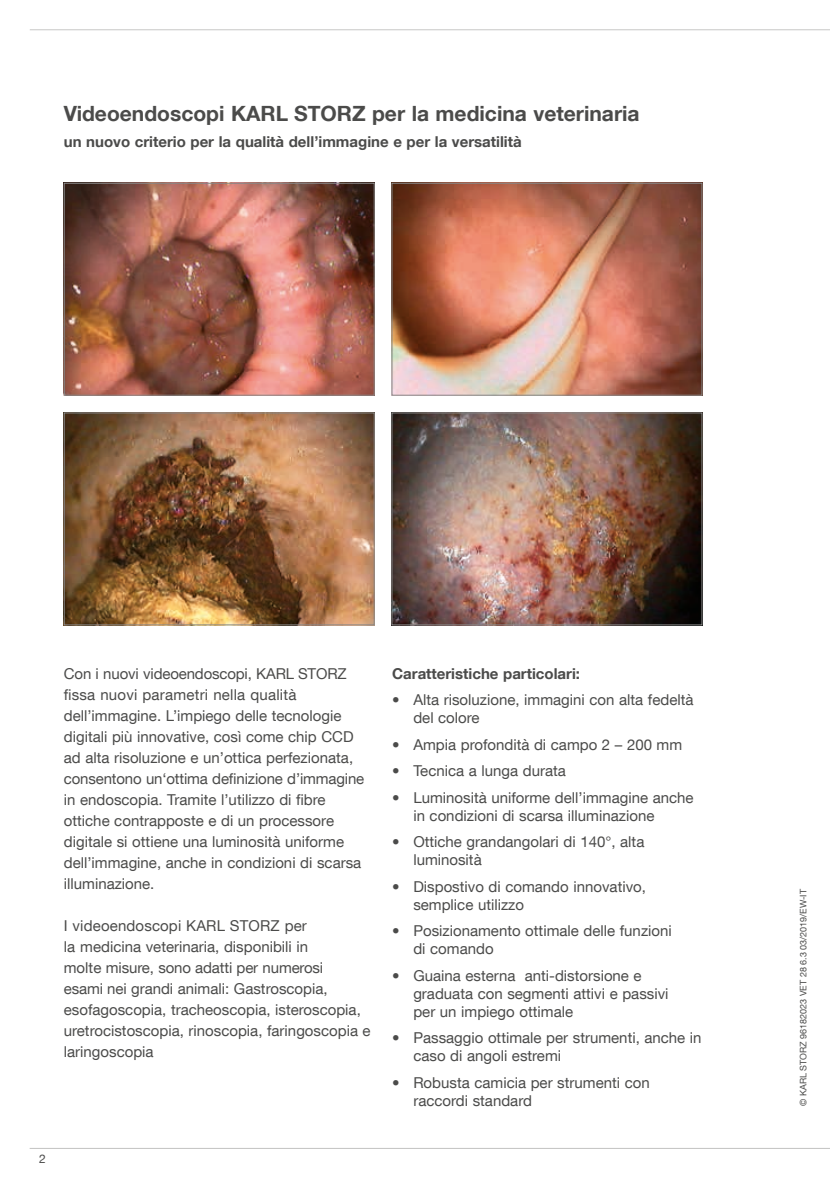
<style>
.page{position:relative;width:830px;height:1191px;background:#fff}
.page>*{position:absolute;margin:0;border:0;box-sizing:border-box;transform-origin:0 0}
.t1{font:700 21px "KS Helvetica Neue";color:#4b4b4a}
.t2{font:15px/21px "KS Helvetica Neue";color:#4b4b4a}
.t3{font:700 15px "KS Helvetica Neue";color:#4b4b4a}
.t4{font:12px "KS Helvetica Neue";color:#4b4b4a}
.t5{font:9px "KS Helvetica Neue";color:#4b4b4a}
</style>
<div class="page">
<hr style="left:30px;top:29px;width:799px;height:1px;background:#c7c7c6">
<hr style="left:30px;top:1148px;width:799px;height:1px;background:#c7c7c6">
<img style="left:66px;top:185px;width:306px;height:208px">
<div style="left:64px;top:183px;width:310px;height:212px;border:1px solid #878787"></div>
<img style="left:393px;top:185px;width:307px;height:208px">
<div style="left:391px;top:183px;width:311px;height:212px;border:1px solid #878787"></div>
<img style="left:66px;top:414px;width:306px;height:209px">
<div style="left:64px;top:412px;width:310px;height:213px;border:1px solid #878787"></div>
<img style="left:393px;top:414px;width:307px;height:209px">
<div style="left:391px;top:412px;width:311px;height:213px;border:1px solid #878787"></div>
<h1 class="t1" style="left:64px;top:101px;width:577px">Videoendoscopi KARL STORZ per la medicina veterinaria</h1>
<p class="t3" style="left:64px;top:132px;width:459px">un nuovo criterio per la qualità dell’immagine e per la versatilità</p>
<p class="t2" style="left:64px;top:662px;width:302px">Con i nuovi videoendoscopi, KARL STORZ fissa nuovi parametri nella qualità dell’immagine. L’impiego delle tecnologie digitali più innovative, così come chip CCD ad alta risoluzione e un’ottica perfezionata, consentono un‘ottima definizione d’immagine in endoscopia. Tramite l’utilizzo di fibre ottiche contrapposte e di un processore digitale si ottiene una luminosità uniforme dell’immagine, anche in condizioni di scarsa illuminazione.</p>
<p class="t2" style="left:64px;top:914px;width:308px">I videoendoscopi KARL STORZ per<br>la medicina veterinaria, disponibili in<br>molte misure, sono adatti per numerosi<br>esami nei grandi animali: Gastroscopia, esofagoscopia, tracheoscopia, isteroscopia, uretrocistoscopia, rinoscopia, faringoscopia e laringoscopia</p>
<p class="t4" style="left:39px;top:1151px;width:8px">2</p>
<p class="t3" style="left:392px;top:663px;width:189px">Caratteristiche particolari:</p>
<p class="t2" style="left:413px;top:690px;width:281px;line-height:18px;text-indent:-21px">• Alta risoluzione, immagini con alta fedeltà del colore</p>
<p class="t2" style="left:392px;top:733px;width:291px">• Ampia profondità di campo 2 – 200 mm</p>
<p class="t2" style="left:392px;top:760px;width:175px">• Tecnica a lunga durata</p>
<p class="t2" style="left:413px;top:788px;width:281px;line-height:18px;text-indent:-21px">• Luminosità uniforme dell’immagine anche in condizioni di scarsa illuminazione</p>
<p class="t2" style="left:413px;top:832px;width:232px;line-height:18px;text-indent:-21px">• Ottiche grandangolari di 140°, alta luminosità</p>
<p class="t2" style="left:413px;top:877px;width:234px;line-height:18px;text-indent:-21px">• Dispostivo di comando innovativo, semplice utilizzo</p>
<p class="t2" style="left:413px;top:921px;width:260px;line-height:18px;text-indent:-21px">• Posizionamento ottimale delle funzioni di comando</p>
<p class="t2" style="left:413px;top:966px;width:256px;line-height:18px;text-indent:-21px">• Guaina esterna anti-distorsione e graduata con segmenti attivi e passivi per un impiego ottimale</p>
<p class="t2" style="left:413px;top:1028px;width:289px;line-height:18px;text-indent:-21px">• Passaggio ottimale per strumenti, anche in caso di angoli estremi</p>
<p class="t2" style="left:413px;top:1073px;width:238px;line-height:18px;text-indent:-21px">• Robusta camicia per strumenti con raccordi standard</p>
<p class="t5" style="left:797px;top:1106px;width:218px;rotate:-90deg">© KARL STORZ 96182023 VET 28 6.3 03/2019/EW-IT</p>
</div>
